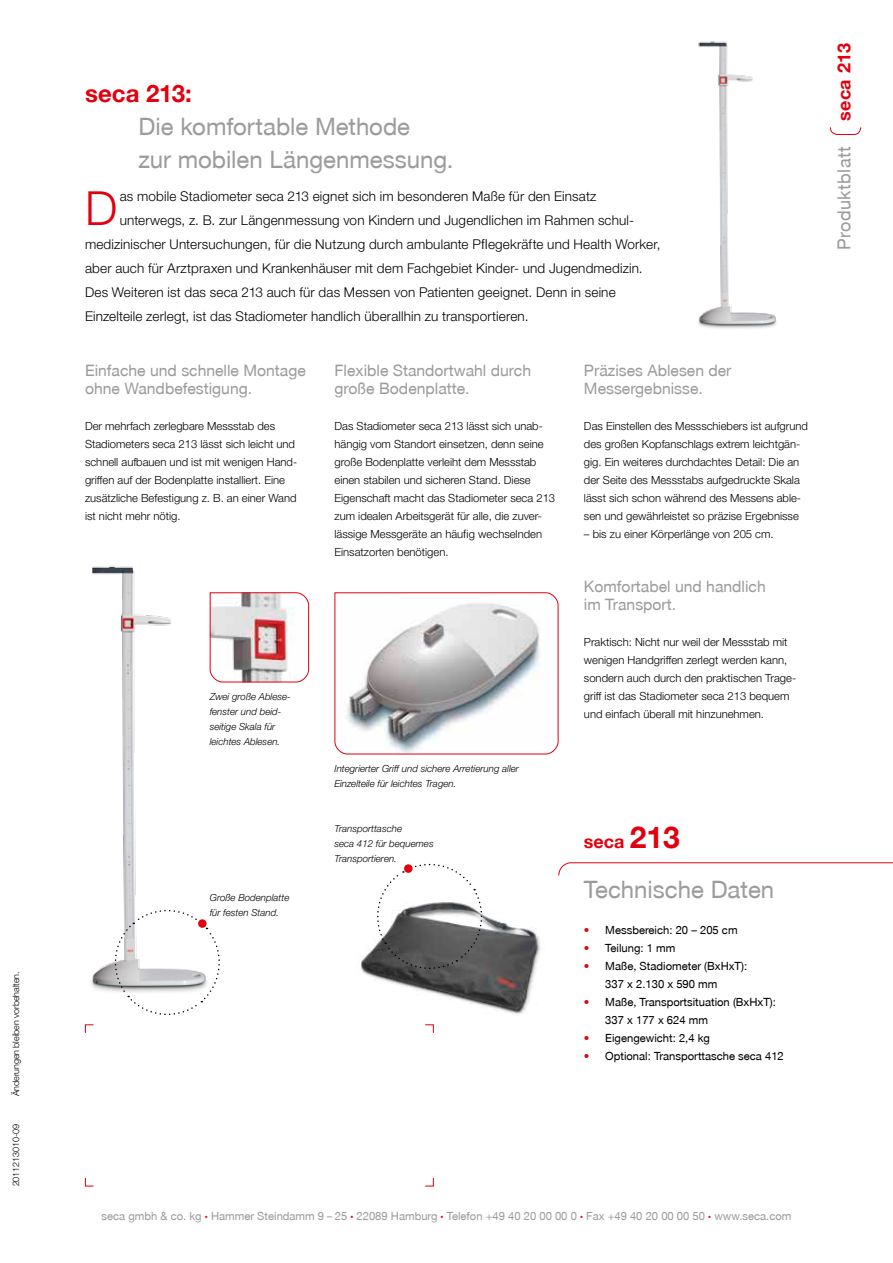
<style>
.page{position:relative;width:893px;height:1263px;background:#fff}
.page>*{position:absolute;margin:0;border:0;box-sizing:border-box;transform-origin:0 0}
.t1{font:300 47.1px "secaglobal";color:#e2000f}
.t2{font:24px/33px "secaglobal";color:#9c9c9c}
.t3{font:700 24px "secaglobal";color:#e2000f}
.t4{font:700 18px "secaglobal";letter-spacing:.025em;color:#e2000f}
.t5{font:18px "secaglobal";letter-spacing:.025em;color:#9c9c9c}
.t6{font:15.75px/18px "secaglobal";color:#9c9c9c}
.t7{font:300 13.5px "secaglobal";letter-spacing:.01em;color:#000}
.t8{font:300 11.25px/18px "secaglobal";color:#000}
.t9{font:11.25px/18px "secaglobal";color:#000}
.t10{font:11.25px "secaglobal";color:#9c9c9c}
.t11{font:italic 300 9.75px/15px "secaglobal";color:#000}
.t12{font:300 9px "secaglobal";letter-spacing:-.01em;color:#000}
.s1{font-size:30px}
.s2{color:#e2000f}
.s3{font-size:6px;color:#e2000f}
</style>
<div class="page">
<img style="left:698px;top:41px;width:79px;height:288px">
<img style="left:91px;top:566px;width:80px;height:425px">
<img style="left:358px;top:917px;width:183px;height:97px">
<svg style="left:209px;top:592px;width:100px;height:91px"></svg>
<svg style="left:334px;top:592px;width:225px;height:163px"></svg>
<svg style="left:110px;top:905px;width:110px;height:110px"></svg>
<svg style="left:830px;top:127px;width:31px;height:8px"></svg>
<svg style="left:558px;top:862px;width:335px;height:14px"></svg>
<svg style="left:85px;top:1024px;width:9px;height:9px"></svg>
<svg style="left:85px;top:1177px;width:9px;height:10px"></svg>
<svg style="left:425px;top:1177px;width:9px;height:10px"></svg>
<svg style="left:425px;top:1024px;width:9px;height:9px"></svg>
<svg style="left:372px;top:863px;width:116px;height:111px"></svg>
<p class="t12" style="left:11px;top:1096px;width:127px;rotate:-90deg">Änderungen bleiben vorbehalten.</p>
<p class="t12" style="left:11px;top:1186px;width:64px;rotate:-90deg">2011213010-09</p>
<h2 class="t3" style="left:85px;top:80px;width:108px">seca 213:</h2>
<h2 class="t2" style="left:139px;top:110px;width:316px">Die komfortable Methode<br>zur mobilen Längenmessung.</h2>
<h1 class="t1" style="left:85px;top:181px;width:34px">D</h1>
<p class="t7" style="left:120px;top:188px;width:478px">as mobile Stadiometer seca 213 eignet sich im besonderen Maße für den Einsatz</p>
<p class="t7" style="left:120px;top:212px;width:516px">unterwegs, z. B. zur Längenmessung von Kindern und Jugendlichen im Rahmen schul-</p>
<p class="t7" style="left:85px;top:236px;width:577px">medizinischer Untersuchungen, für die Nutzung durch ambulante Pflegekräfte und Health Worker,</p>
<p class="t7" style="left:85px;top:260px;width:559px">aber auch für Arztpraxen und Krankenhäuser mit dem Fachgebiet Kinder- und Jugendmedizin.</p>
<p class="t7" style="left:85px;top:284px;width:532px">Des Weiteren ist das seca 213 auch für das Messen von Patienten geeignet. Denn in seine</p>
<p class="t7" style="left:85px;top:308px;width:445px">Einzelteile zerlegt, ist das Stadiometer handlich überallhin zu transportieren.</p>
<h3 class="t6" style="left:85px;top:362px;width:222px">Einfache und schnelle Montage ohne Wandbefestigung.</h3>
<p class="t8" style="left:85px;top:417px;width:214px">Der mehrfach zerlegbare Messstab des Stadiometers seca 213 lässt sich leicht und schnell aufbauen und ist mit wenigen Hand&shy;griffen auf der Bodenplatte installiert. Eine zusätzliche Befestigung z. B. an einer Wand ist nicht mehr nötig.</p>
<h3 class="t6" style="left:334px;top:362px;width:198px">Flexible Standortwahl durch große Bodenplatte.</h3>
<p class="t8" style="left:334px;top:417px;width:222px">Das Stadiometer seca 213 lässt sich unab&shy;hängig vom Standort einsetzen, denn seine große Bodenplatte verleiht dem Messstab einen stabilen und sicheren Stand. Diese Eigenschaft macht das Stadiometer seca 213 zum idealen Arbeitsgerät für alle, die zuver&shy;lässige Messgeräte an häufig wechselnden Einsatzorten benötigen.</p>
<p class="t11" style="left:210px;top:689px;width:83px">Zwei große Ablese&shy;fenster und beid&shy;seitige Skala für leichtes Ablesen.</p>
<p class="t11" style="left:210px;top:890px;width:81px">Große Bodenplatte für festen Stand.</p>
<p class="t11" style="left:334px;top:761px;width:186px">Integrierter Griff und sichere Arretierung aller<br>Einzelteile für leichtes Tragen.</p>
<p class="t11" style="left:334px;top:821px;width:101px">Transporttasche<br>seca 412 für bequemes<br>Transportieren.</p>
<h3 class="t6" style="left:584px;top:362px;width:149px">Präzises Ablesen der<br>Messergebnisse.</h3>
<p class="t8" style="left:584px;top:417px;width:225px">Das Einstellen des Messschiebers ist aufgrund des großen Kopfanschlags extrem leichtgän&shy;gig. Ein weiteres durchdachtes Detail: Die an der Seite des Messstabs aufgedruckte Skala lässt sich schon während des Messens able&shy;sen und gewährleistet so präzise Ergebnisse</p>
<p class="t8" style="left:584px;top:525px;width:191px">– bis zu einer Körperlänge von 205 cm.</p>
<h3 class="t6" style="left:584px;top:578px;width:183px">Komfortabel und handlich im Transport.</h3>
<p class="t8" style="left:584px;top:633px;width:214px">Praktisch: Nicht nur weil der Messstab mit wenigen Handgriffen zerlegt werden kann, sondern auch durch den praktischen Trage&shy;griff ist das Stadiometer seca 213 bequem und einfach überall mit hinzunehmen.</p>
<h3 class="t4" style="left:584px;top:831px;width:97px">seca <span class="s1">213</span></h3>
<h2 class="t2" style="left:584px;top:874px;width:192px">Technische Daten</h2>
<p class="t9" style="left:584px;top:921px;width:155px"><span class="s2">•</span> Messbereich: 20 – 205 cm</p>
<p class="t9" style="left:584px;top:939px;width:93px"><span class="s2">•</span> Teilung: 1 mm</p>
<p class="t9" style="left:605px;top:957px;width:143px;text-indent:-21px"><span class="s2">•</span> Maße, Stadiometer (BxHxT):<br>337 x 2.130 x 590 mm</p>
<p class="t9" style="left:605px;top:993px;width:172px;text-indent:-21px"><span class="s2">•</span> Maße, Transportsituation (BxHxT):<br>337 x 177 x 624 mm</p>
<p class="t9" style="left:584px;top:1029px;width:128px"><span class="s2">•</span> Eigengewicht: 2,4 kg</p>
<p class="t9" style="left:584px;top:1047px;width:201px"><span class="s2">•</span> Optional: Transporttasche seca 412</p>
<h3 class="t4" style="left:834px;top:121px;width:80px;rotate:-90deg">seca 213</h3>
<h3 class="t5" style="left:834px;top:250px;width:105px;rotate:-90deg">Produktblatt</h3>
<p class="t10" style="left:102px;top:1210px;width:691px">seca gmbh &amp; co. kg <span class="s3">•</span> Hammer Steindamm 9 – 25 <span class="s3">•</span> 22089 Hamburg <span class="s3">•</span> Telefon +49 40 20 00 00 0 <span class="s3">•</span> Fax +49 40 20 00 00 50 <span class="s3">•</span> www.seca.com</p>
</div>
